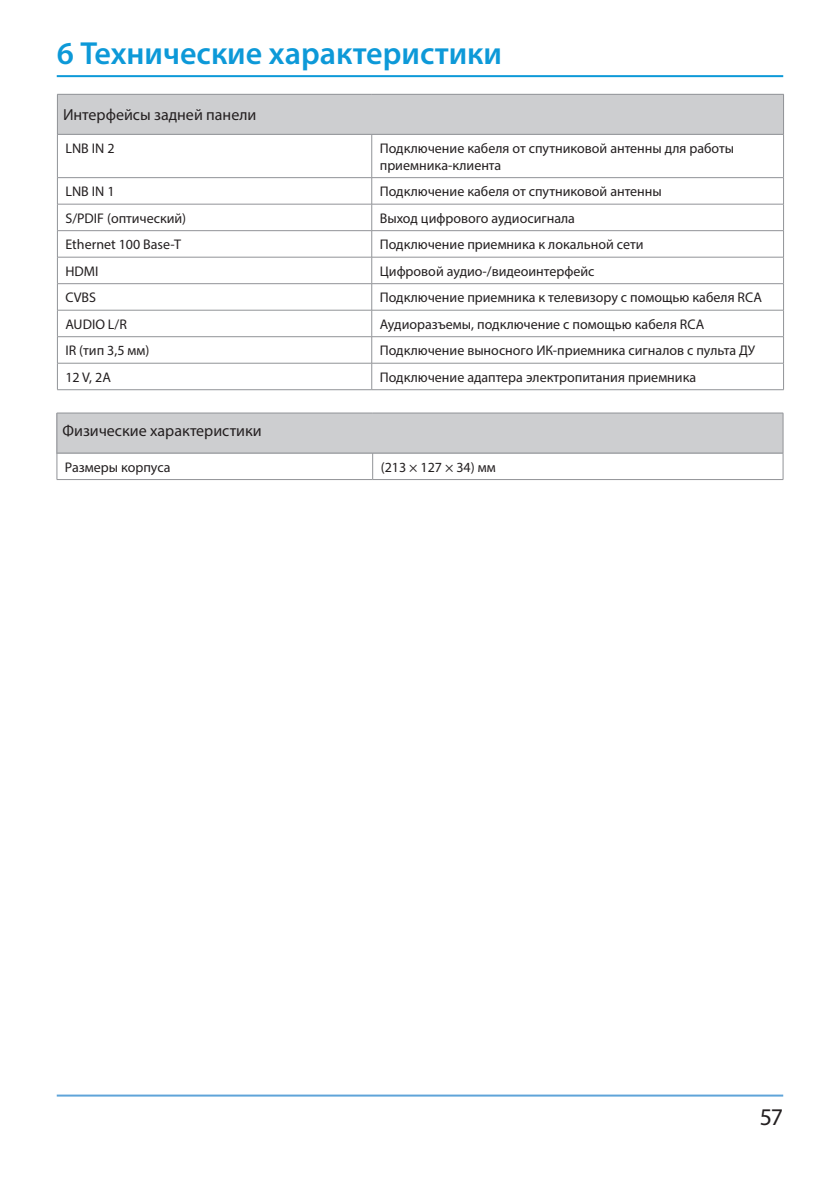
<style>
.page{position:relative;width:840px;height:1191px;background:#fff}
.page>*{position:absolute;margin:0;border:0;box-sizing:border-box;transform-origin:0 0}
.Заголовок{font:600 32px "Myriad Pro";color:#0d99d8}
.t1{font:24px "Myriad Pro";color:#231f20}
.Основной_текст{font:16px "Myriad Pro";color:#231f20}
.Табличный_1{font:14px/16.8px "Myriad Pro";color:#231f20}
</style>
<div class="page">
<hr style="left:57px;top:1094px;width:725px;height:2px;background:#5fa4d9">
<hr style="left:57px;top:75px;width:725px;height:2px;background:#0d99d8">
<div style="left:57px;top:413px;width:725px;height:40px;background:#cdced0"></div>
<svg style="left:57px;top:454px;width:1px;height:25px"></svg>
<svg style="left:372px;top:454px;width:1px;height:25px"></svg>
<svg style="left:782px;top:453px;width:1px;height:26px"></svg>
<hr style="left:57px;top:479px;width:315px;height:1px;background:#919397">
<hr style="left:372px;top:479px;width:410px;height:1px;background:#919397">
<hr style="left:57px;top:413px;width:315px;height:1px;background:#919397">
<hr style="left:57px;top:413px;width:1px;height:40px;background:#919397">
<hr style="left:372px;top:413px;width:410px;height:1px;background:#919397">
<hr style="left:782px;top:413px;width:1px;height:40px;background:#919397">
<hr style="left:57px;top:453px;width:315px;height:1px;background:#919397">
<hr style="left:372px;top:453px;width:410px;height:1px;background:#919397">
<div style="left:57px;top:94px;width:726px;height:40px;background:#cdced0"></div>
<hr style="left:57px;top:134px;width:1px;height:43px;background:#919397">
<hr style="left:371px;top:134px;width:1px;height:43px;background:#919397">
<hr style="left:782px;top:134px;width:1px;height:43px;background:#919397">
<hr style="left:57px;top:177px;width:314px;height:1px;background:#919397">
<hr style="left:371px;top:177px;width:412px;height:1px;background:#919397">
<hr style="left:57px;top:204px;width:314px;height:1px;background:#919397">
<hr style="left:371px;top:204px;width:412px;height:1px;background:#919397">
<hr style="left:57px;top:230px;width:314px;height:1px;background:#919397">
<hr style="left:371px;top:230px;width:412px;height:1px;background:#919397">
<hr style="left:57px;top:257px;width:314px;height:1px;background:#919397">
<hr style="left:371px;top:257px;width:412px;height:1px;background:#919397">
<hr style="left:57px;top:283px;width:314px;height:1px;background:#919397">
<hr style="left:371px;top:283px;width:412px;height:1px;background:#919397">
<hr style="left:57px;top:310px;width:314px;height:1px;background:#919397">
<hr style="left:371px;top:310px;width:412px;height:1px;background:#919397">
<hr style="left:57px;top:336px;width:314px;height:1px;background:#919397">
<hr style="left:371px;top:336px;width:412px;height:1px;background:#919397">
<hr style="left:57px;top:363px;width:314px;height:1px;background:#919397">
<svg style="left:57px;top:178px;width:1px;height:211px"></svg>
<hr style="left:371px;top:363px;width:412px;height:1px;background:#919397">
<svg style="left:371px;top:178px;width:1px;height:211px"></svg>
<svg style="left:782px;top:178px;width:1px;height:186px"></svg>
<hr style="left:57px;top:389px;width:314px;height:1px;background:#919397">
<hr style="left:371px;top:389px;width:412px;height:1px;background:#919397">
<hr style="left:57px;top:94px;width:314px;height:1px;background:#919397">
<hr style="left:57px;top:94px;width:1px;height:40px;background:#919397">
<hr style="left:371px;top:94px;width:412px;height:1px;background:#919397">
<hr style="left:782px;top:94px;width:1px;height:40px;background:#919397">
<hr style="left:57px;top:134px;width:314px;height:1px;background:#919397">
<hr style="left:371px;top:134px;width:412px;height:1px;background:#919397">
<p class="Заголовок" style="left:57px;top:33px;width:446px">6 Технические характеристики</p>
<p class="Основной_текст" style="left:63px;top:105px;width:195px">Интерфейсы задней панели</p>
<p class="Табличный_1" style="left:65px;top:139px;width:51px">LNB IN 2</p>
<p class="Табличный_1" style="left:379px;top:139px;width:356px">Подключение кабеля от спутниковой антенны для работы приемника-клиента</p>
<p class="Табличный_1" style="left:65px;top:183px;width:51px">LNB IN 1</p>
<p class="Табличный_1" style="left:379px;top:183px;width:283px">Подключение кабеля от спутниковой антенны</p>
<p class="Табличный_1" style="left:65px;top:209px;width:122px">S/PDIF (оптический)</p>
<p class="Табличный_1" style="left:379px;top:209px;width:197px">Выход цифрового аудиосигнала</p>
<p class="Табличный_1" style="left:65px;top:236px;width:117px">Ethernet 100 Base-T</p>
<p class="Табличный_1" style="left:379px;top:236px;width:265px">Подключение приемника к локальной сети</p>
<p class="Табличный_1" style="left:65px;top:262px;width:35px">HDMI</p>
<p class="Табличный_1" style="left:379px;top:262px;width:216px">Цифровой аудио-/видеоинтерфейс</p>
<p class="Табличный_1" style="left:65px;top:289px;width:32px">CVBS</p>
<p class="Табличный_1" style="left:379px;top:289px;width:383px">Подключение приемника к телевизору с помощью кабеля RCA</p>
<p class="Табличный_1" style="left:65px;top:315px;width:63px">AUDIO L/R</p>
<p class="Табличный_1" style="left:379px;top:315px;width:326px">Аудиоразъемы, подключение с помощью кабеля RCA</p>
<p class="Табличный_1" style="left:65px;top:342px;width:85px">IR (тип 3,5 мм)</p>
<p class="Табличный_1" style="left:379px;top:342px;width:377px">Подключение выносного ИК-приемника сигналов с пульта ДУ</p>
<p class="Табличный_1" style="left:65px;top:368px;width:47px">12 V, 2А</p>
<p class="Табличный_1" style="left:379px;top:368px;width:318px">Подключение адаптера электропитания приемника</p>
<p class="Основной_текст" style="left:63px;top:421px;width:200px">Физические характеристики</p>
<p class="Табличный_1" style="left:65px;top:458px;width:107px">Размеры корпуса</p>
<p class="Табличный_1" style="left:380px;top:458px;width:116px">(213 × 127 × 34) мм</p>
<h2 class="t1" style="left:759px;top:1102px;width:25px">57</h2>
</div>
